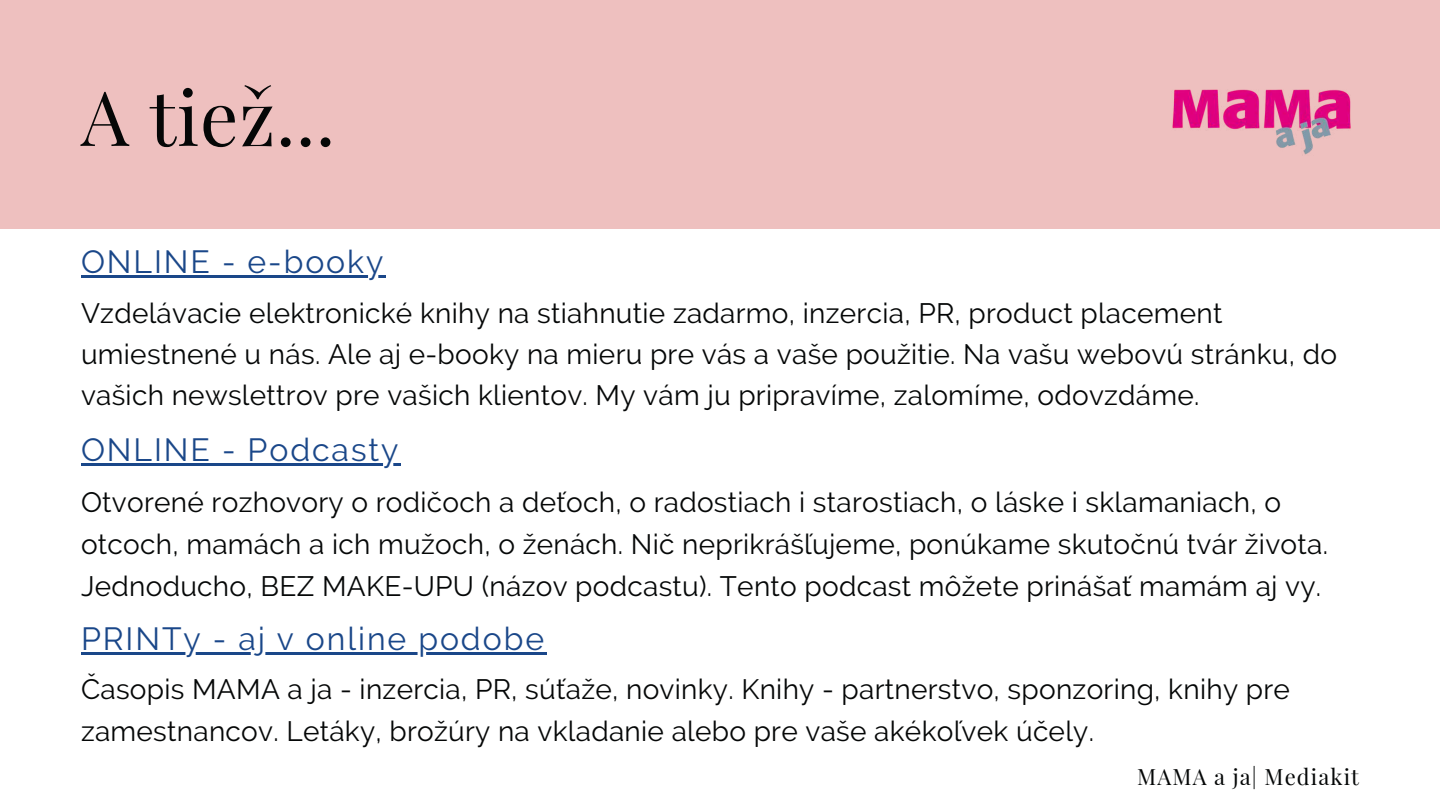
<style>
.page{position:relative;width:1440px;height:810px;background:#fff}
.page>*{position:absolute;margin:0;border:0;box-sizing:border-box;transform-origin:0 0}
.t1{font:76px "Playfair Display";color:#050707}
.t2{font:32px "Raleway";letter-spacing:.06em;color:#1a4789}
.t3{font:28px/41.2px "Raleway";letter-spacing:.01em;color:#050707}
.t4{font:22px "Playfair Display";letter-spacing:.05em;color:#050707}
</style>
<div class="page">
<div style="left:0;top:0;width:1440px;height:229px;background:#eec0bf"></div>
<hr style="left:81px;top:275px;width:304px;height:3px;background:#1a4789">
<hr style="left:81px;top:463px;width:319px;height:3px;background:#1a4789">
<hr style="left:81px;top:652px;width:465px;height:3px;background:#1a4789">
<img style="left:1172px;top:89px;width:179px;height:66px">
<h1 class="t1" style="left:81px;top:64px;width:256px">A tiež...</h1>
<p class="t2" style="left:81px;top:243px;width:304px">ONLINE - e-booky</p>
<p class="t3" style="left:81px;top:293px;width:1258px">Vzdelávacie elektronické knihy na stiahnutie zadarmo, inzercia, PR, product placement umiestnené u nás. Ale aj e-booky na mieru pre vás a vaše použitie. Na vašu webovú stránku, do vašich newslettrov pre vašich klientov. My vám ju pripravíme, zalomíme, odovzdáme.</p>
<p class="t2" style="left:81px;top:431px;width:319px">ONLINE - Podcasty</p>
<p class="t3" style="left:81px;top:481px;width:1248px;line-height:42px">Otvorené rozhovory o rodičoch a deťoch, o radostiach i starostiach, o láske i sklamaniach, o otcoch, mamách a ich mužoch, o ženách. Nič neprikrášľujeme, ponúkame skutočnú tvár života.<br>Jednoducho, BEZ MAKE-UPU (názov podcastu). Tento podcast môžete prinášať mamám aj vy.</p>
<p class="t2" style="left:81px;top:619px;width:465px">PRINTy - aj v online podobe</p>
<p class="t3" style="left:81px;top:669px;width:1210px">Časopis MAMA a ja - inzercia, PR, súťaže, novinky. Knihy - partnerstvo, sponzoring, knihy pre zamestnancov. Letáky, brožúry na vkladanie alebo pre vaše akékoľvek účely.</p>
<p class="t4" style="left:1137px;top:762px;width:223px">MAMA a ja| Mediakit</p>
</div>
